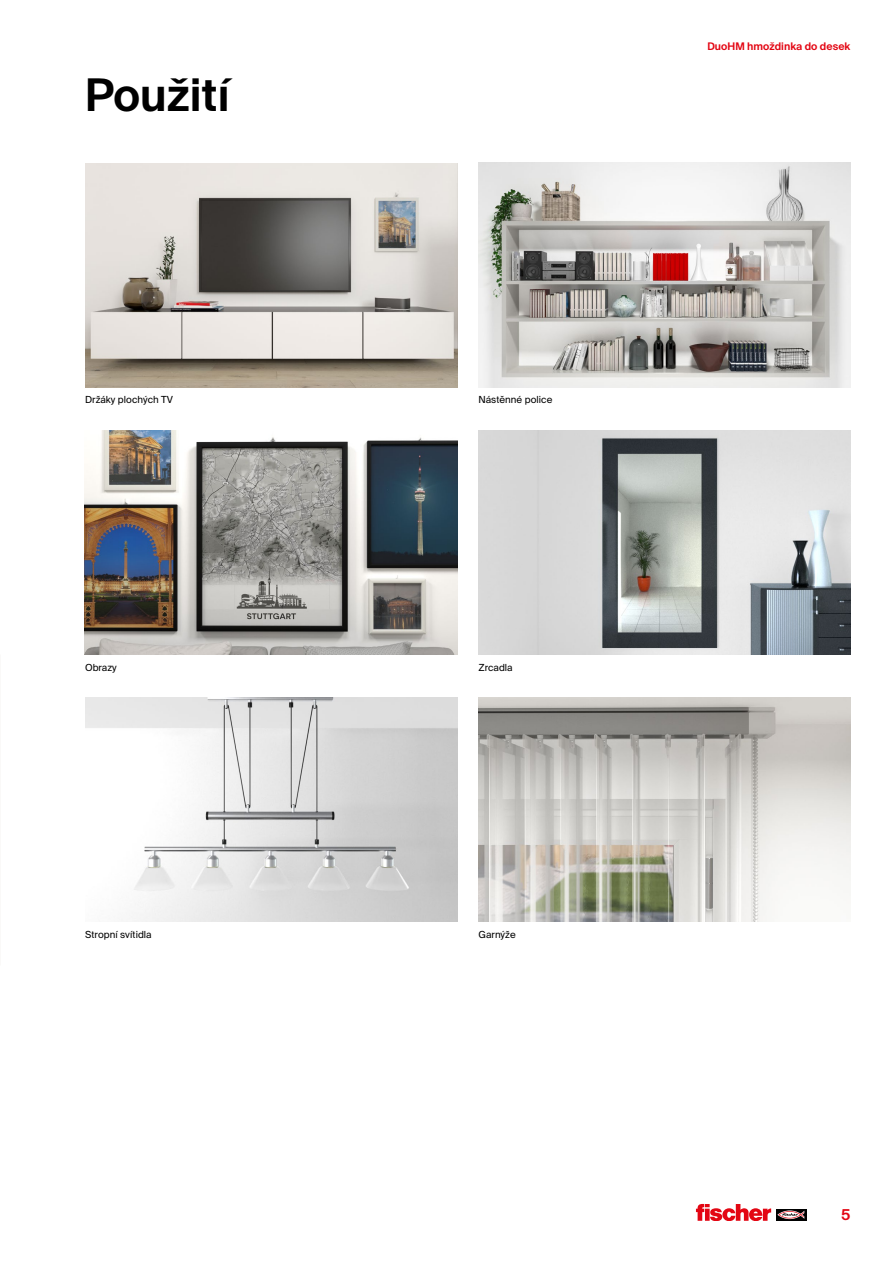
<style>
.page{position:relative;width:893px;height:1263px;background:#fff}
.page>*{position:absolute;margin:0;border:0;box-sizing:border-box;transform-origin:0 0}
.t1{font:600 45px "fischerstrong";letter-spacing:.005em;color:#000}
.t2{font:600 15px "fischerstrong";color:#e30613}
.t3{font:600 10.5px "fischerstrong";letter-spacing:.005em;color:#e30613}
.t4{font:9.75px "fischerstrong";letter-spacing:.005em;color:#000}
</style>
<div class="page">
<svg style="left:776px;top:1209px;width:30px;height:11px"></svg>
<svg style="left:777px;top:1210px;width:27px;height:9px"></svg>
<svg style="left:696px;top:1204px;width:75px;height:16px"></svg>
<img style="left:478px;top:163px;width:373px;height:224px">
<img style="left:85px;top:698px;width:372px;height:224px">
<img style="left:478px;top:698px;width:373px;height:224px">
<img style="left:85px;top:430px;width:372px;height:224px">
<img style="left:85px;top:164px;width:372px;height:223px">
<img style="left:478px;top:430px;width:373px;height:224px">
<h1 class="t1" style="left:85px;top:70px;width:146px">Použití</h1>
<p class="t4" style="left:85px;top:394px;width:90px">Držáky plochých TV</p>
<p class="t4" style="left:85px;top:662px;width:33px">Obrazy</p>
<p class="t4" style="left:478px;top:394px;width:76px">Nástěnné police</p>
<p class="t4" style="left:478px;top:662px;width:36px">Zrcadla</p>
<p class="t4" style="left:85px;top:929px;width:68px">Stropní svítidla</p>
<p class="t4" style="left:478px;top:929px;width:39px">Garnýže</p>
<p class="t3" style="left:707px;top:41px;width:144px">DuoHM hmoždinka do desek</p>
<h2 class="t2" style="left:841px;top:1206px;width:11px">5</h2>
</div>
